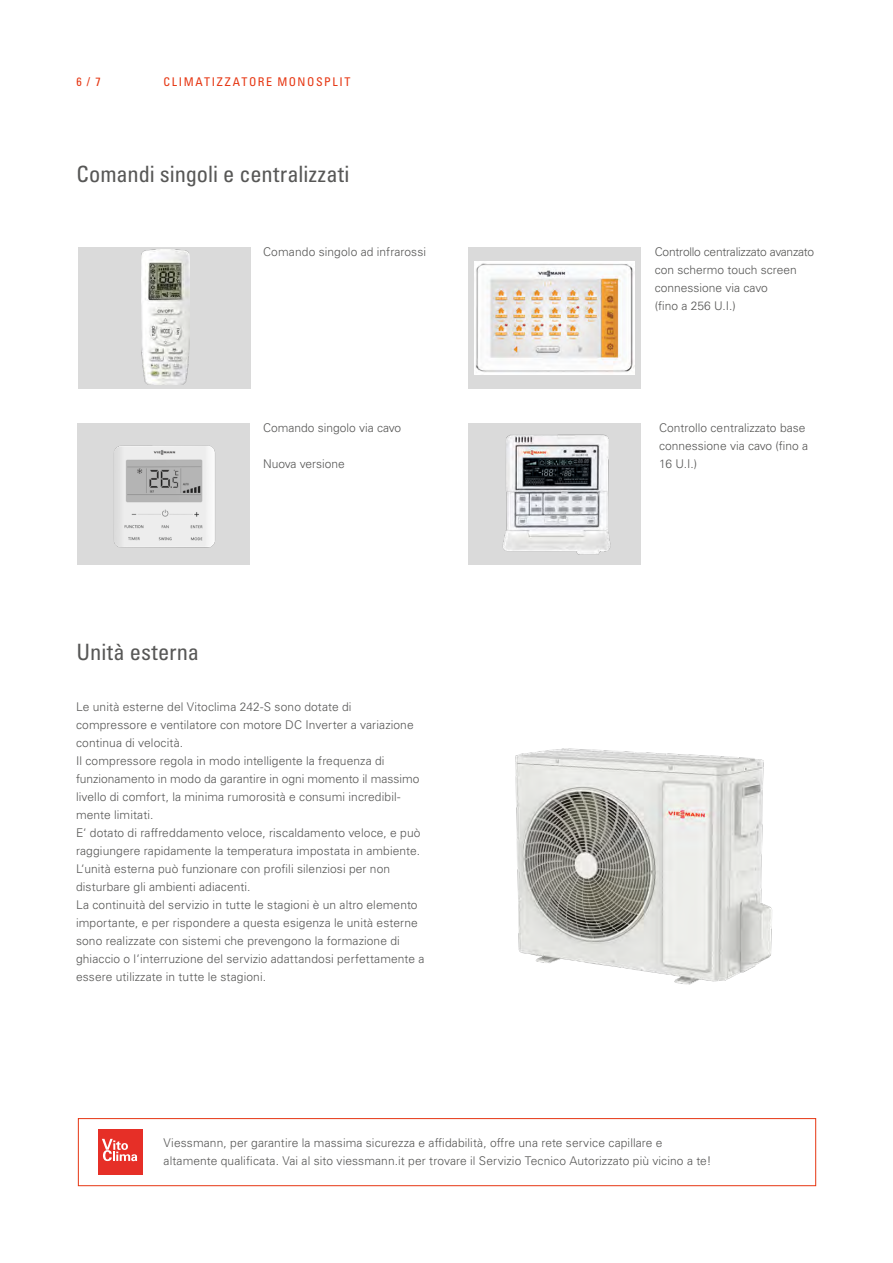
<style>
.page{position:relative;width:893px;height:1263px;background:#fff}
.page>*{position:absolute;margin:0;border:0;box-sizing:border-box;transform-origin:0 0}
.t1{font:condensed 22.5px "Univers LTCYR 57";color:#575756}
.t2{font:300 12px/18px "Univers LTCYR 45";letter-spacing:.005em;color:#575756}
.t3{font:condensed 12px "Univers LTCYR 57";letter-spacing:.135em;color:#e63612}
</style>
<div class="page">
<div style="left:77px;top:423px;width:173px;height:141px;background:#dadada"></div>
<div style="left:78px;top:247px;width:173px;height:142px;background:#dadada"></div>
<img style="left:142px;top:249px;width:48px;height:135px">
<img style="left:114px;top:445px;width:101px;height:103px">
<div style="left:98px;top:1129px;width:45px;height:46px;background:#e62f27"></div>
<svg style="left:102px;top:1139px;width:35px;height:22px"></svg>
<img style="left:515px;top:748px;width:257px;height:237px">
<div style="left:468px;top:247px;width:173px;height:141px;background:#dadada"></div>
<div style="left:468px;top:423px;width:173px;height:141px;background:#dadada"></div>
<img style="left:503px;top:434px;width:108px;height:120px">
<img style="left:475px;top:261px;width:159px;height:113px">
<div style="left:78px;top:1118px;width:738px;height:68px;border:1px solid #e63612"></div>
<p class="t3" style="left:77px;top:74px;width:26px">6 / 7</p>
<p class="t3" style="left:164px;top:74px;width:189px">CLIMATIZZATORE MONOSPLIT</p>
<h1 class="t1" style="left:77px;top:159px;width:274px">Comandi singoli e centralizzati</h1>
<p class="t2" style="left:263px;top:242px;width:165px">Comando singolo ad infrarossi</p>
<p class="t2" style="left:263px;top:418px;width:140px">Comando singolo via cavo</p>
<p class="t2" style="left:263px;top:454px;width:83px">Nuova versione</p>
<h1 class="t1" style="left:77px;top:638px;width:124px">Unità esterna</h1>
<p class="t2" style="left:76px;top:697px;width:350px">Le unità esterne del Vitoclima 242-S sono dotate di compressore e ventilatore con motore DC Inverter a variazione continua di velocità.<br>Il compressore regola in modo intelligente la frequenza di funzionamento in modo da garantire in ogni momento il massimo livello di comfort, la minima rumorosità e consumi incredibil&shy;mente limitati.<br>E‘ dotato di raffreddamento veloce, riscaldamento veloce, e può raggiungere rapidamente la temperatura impostata in ambiente.<br>L‘unità esterna può funzionare con profili silenziosi per non disturbare gli ambienti adiacenti.<br>La continuità del servizio in tutte le stagioni è un altro elemento importante, e per rispondere a questa esigenza le unità esterne sono realizzate con sistemi che prevengono la formazione di ghiaccio o l‘interruzione del servizio adattandosi perfettamente a essere utilizzate in tutte le stagioni.</p>
<p class="t2" style="left:655px;top:242px;width:161px">Controllo centralizzato avanzato con schermo touch screen connessione via cavo<br>(fino a 256 U.I.)</p>
<p class="t2" style="left:659px;top:418px;width:150px">Controllo centralizzato base connessione via cavo (fino a<br>16 U.I.)</p>
<p class="t2" style="left:164px;top:1134px;width:549px">Viessmann, per garantire la massima sicurezza e affidabilità, offre una rete service capillare e altamente qualificata. Vai al sito viessmann.it per trovare il Servizio Tecnico Autorizzato più vicino a te!</p>
</div>
